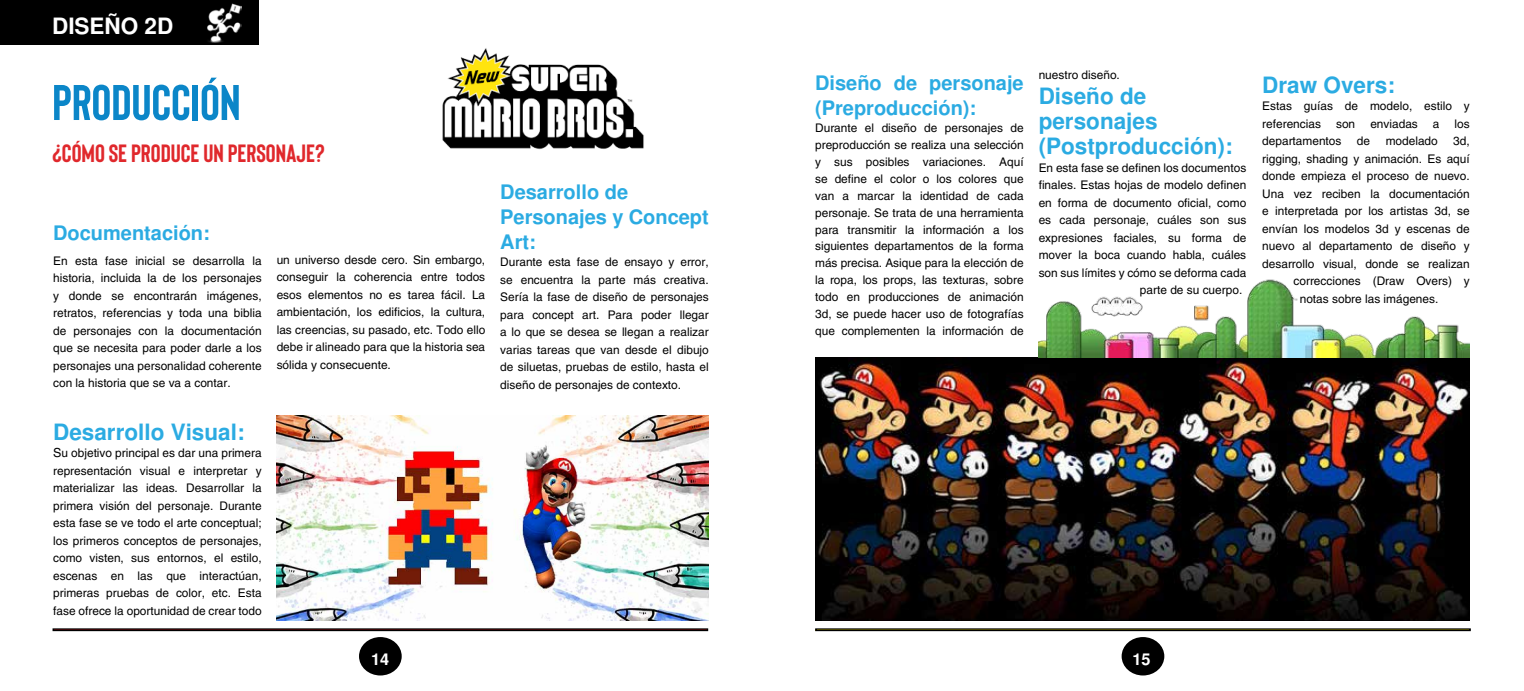
<style>
.page{position:relative;width:1524px;height:691px;background:#fff}
.page>*{position:absolute;margin:0;border:0;box-sizing:border-box;transform-origin:0 0}
.t1{font:700 50px "Bison";color:#0b86c8}
.t2{font:700 25px "Bison";color:#e0282c}
.t3{font:700 22.5px/25px "Free Sans";color:#2babe2}
.t4{font:700 22.5px "Free Sans";color:#fff}
.t5{font:700 20px/25px "Free Sans";color:#2babe2}
.t6{font:700 16.25px "Free Sans";color:#fff}
.t7{font:11.88px/17.5px "Helvetica LT Std";color:#000;text-align:justify}
.s1{font-size:12.5px}
</style>
<div class="page">
<div style="left:0;top:0;width:258px;height:44px;background:#000"></div>
<img style="left:207px;top:3px;width:34px;height:40px">
<div style="left:53px;top:628px;width:655px;height:3px;border:1px solid #000"></div>
<div style="left:815px;top:628px;width:655px;height:3px;border:1px solid #000"></div>
<div style="left:359px;top:637px;width:43px;height:38px;background:#000;border-radius:50%"></div>
<div style="left:1121px;top:637px;width:43px;height:38px;background:#000;border-radius:50%"></div>
<img style="left:277px;top:415px;width:432px;height:205px">
<img style="left:815px;top:358px;width:654px;height:263px">
<img style="left:1039px;top:279px;width:430px;height:79px">
<img style="left:442px;top:48px;width:202px;height:102px">
<h3 class="t4" style="left:52px;top:12px;width:123px">DISEÑO 2D</h3>
<h1 class="t1" style="left:52px;top:75px;width:190px">PRODUCCIÓN</h1>
<h2 class="t2" style="left:52px;top:140px;width:274px">¿CÓMO SE PRODUCE UN PERSONAJE?</h2>
<h3 class="t5" style="left:53px;top:221px;width:158px">Documentación:</h3>
<p class="t7" style="left:53px;top:252px;width:210px">En esta fase inicial se desarrolla la historia, incluida la de los personajes y donde se encontrarán imágenes, retratos, referencias y toda una biblia de personajes con la documentación que se necesita para poder darle a los personajes una personalidad coherente con la historia que se va a contar.</p>
<h3 class="t3" style="left:53px;top:420px;width:193px">Desarrollo Visual:</h3>
<p class="t7" style="left:53px;top:444px;width:210px"><span class="s1">S</span>u objetivo principal es dar una primera representación visual e interpretar y materializar las ideas. Desarrollar la primera visión del personaje. Durante esta fase se ve todo el arte conceptual; los primeros conceptos de personajes, como visten, sus entornos, el estilo, escenas en las que interactúan, primeras pruebas de color, etc. Esta fase ofrece la oportunidad de crear todo</p>
<p class="t7" style="left:277px;top:251px;width:210px">un universo desde cero. Sin embargo, conseguir la coherencia entre todos esos elementos no es tarea fácil. La ambientación, los edificios, la cultura, las creencias, su pasado, etc. Todo ello debe ir alineado para que la historia sea sólida y consecuente.</p>
<h3 class="t5" style="left:500px;top:180px;width:210px">Desarrollo de<br>Personajes y Concept<br>Art:</h3>
<p class="t7" style="left:500px;top:253px;width:210px">Durante esta fase de ensayo y error, se encuentra la parte más creativa.<br>Sería la fase de diseño de personajes para concept art. Para poder llegar a lo que se desea se llegan a realizar varias tareas que van desde el dibujo de siluetas, pruebas de estilo, hasta el diseño de personajes de contexto.</p>
<h3 class="t5" style="left:815px;top:72px;width:210px">Diseño de personaje (Preproducción):</h3>
<p class="t7" style="left:815px;top:120px;width:210px;line-height:16.9px">Durante el diseño de personajes de preproducción se realiza una selección y sus posibles variaciones. Aquí se define el color o los colores que van a marcar la identidad de cada personaje. Se trata de una herramienta para transmitir la información a los siguientes departamentos de la forma más precisa. Asique para la elección de la ropa, los props, las texturas, sobre todo en producciones de animación 3d, se puede hacer uso de fotografías que complementen la información de</p>
<p class="t7" style="left:1038px;top:66px;width:83px">nuestro diseño.</p>
<h3 class="t3" style="left:1038px;top:85px;width:195px">Diseño de personajes (Postproducción):</h3>
<p class="t7" style="left:1038px;top:159px;width:209px">En esta fase se definen los documentos</p>
<p class="t7" style="left:1038px;top:176px;width:209px">finales. Estas hojas de modelo definen</p>
<p class="t7" style="left:1038px;top:194px;width:209px">en forma de documento oficial, como</p>
<p class="t7" style="left:1038px;top:211px;width:209px">es cada personaje, cuáles son sus</p>
<p class="t7" style="left:1038px;top:229px;width:209px">expresiones faciales, su forma de</p>
<p class="t7" style="left:1038px;top:246px;width:209px">mover la boca cuando habla, cuáles</p>
<p class="t7" style="left:1038px;top:264px;width:209px">son sus límites y cómo se deforma cada</p>
<p class="t7" style="left:1140px;top:281px;width:104px">parte de su cuerpo.</p>
<h3 class="t6" style="left:371px;top:649px;width:20px">14</h3>
<h3 class="t6" style="left:1132px;top:649px;width:20px">15</h3>
<h3 class="t3" style="left:1262px;top:73px;width:134px">Draw Overs:</h3>
<p class="t7" style="left:1262px;top:97px;width:209px">Estas guías de modelo, estilo y referencias</p>
<p class="t7" style="left:1336px;top:115px;width:21px">son</p>
<p class="t7" style="left:1370px;top:115px;width:49px">enviadas</p>
<p class="t7" style="left:1433px;top:115px;width:8px">a</p>
<p class="t7" style="left:1454px;top:115px;width:17px">los</p>
<p class="t7" style="left:1262px;top:132px;width:81px">departamentos</p>
<p class="t7" style="left:1357px;top:132px;width:15px">de</p>
<p class="t7" style="left:1385px;top:132px;width:54px">modelado</p>
<p class="t7" style="left:1453px;top:132px;width:18px">3d,</p>
<p class="t7" style="left:1262px;top:150px;width:209px">rigging, shading y animación. Es aquí</p>
<p class="t7" style="left:1262px;top:167px;width:209px">donde empieza el proceso de nuevo.</p>
<p class="t7" style="left:1262px;top:185px;width:209px">Una vez reciben la documentación</p>
<p class="t7" style="left:1262px;top:202px;width:209px">e interpretada por los artistas 3d, se</p>
<p class="t7" style="left:1262px;top:220px;width:209px">envían los modelos 3d y escenas de</p>
<p class="t7" style="left:1262px;top:237px;width:209px">nuevo al departamento de diseño y</p>
<p class="t7" style="left:1262px;top:255px;width:209px">desarrollo visual, donde se realizan</p>
<p class="t7" style="left:1293px;top:272px;width:178px">correcciones (Draw Overs) y</p>
<p class="t7" style="left:1299px;top:290px;width:140px">notas sobre las imágenes.</p>
</div>
